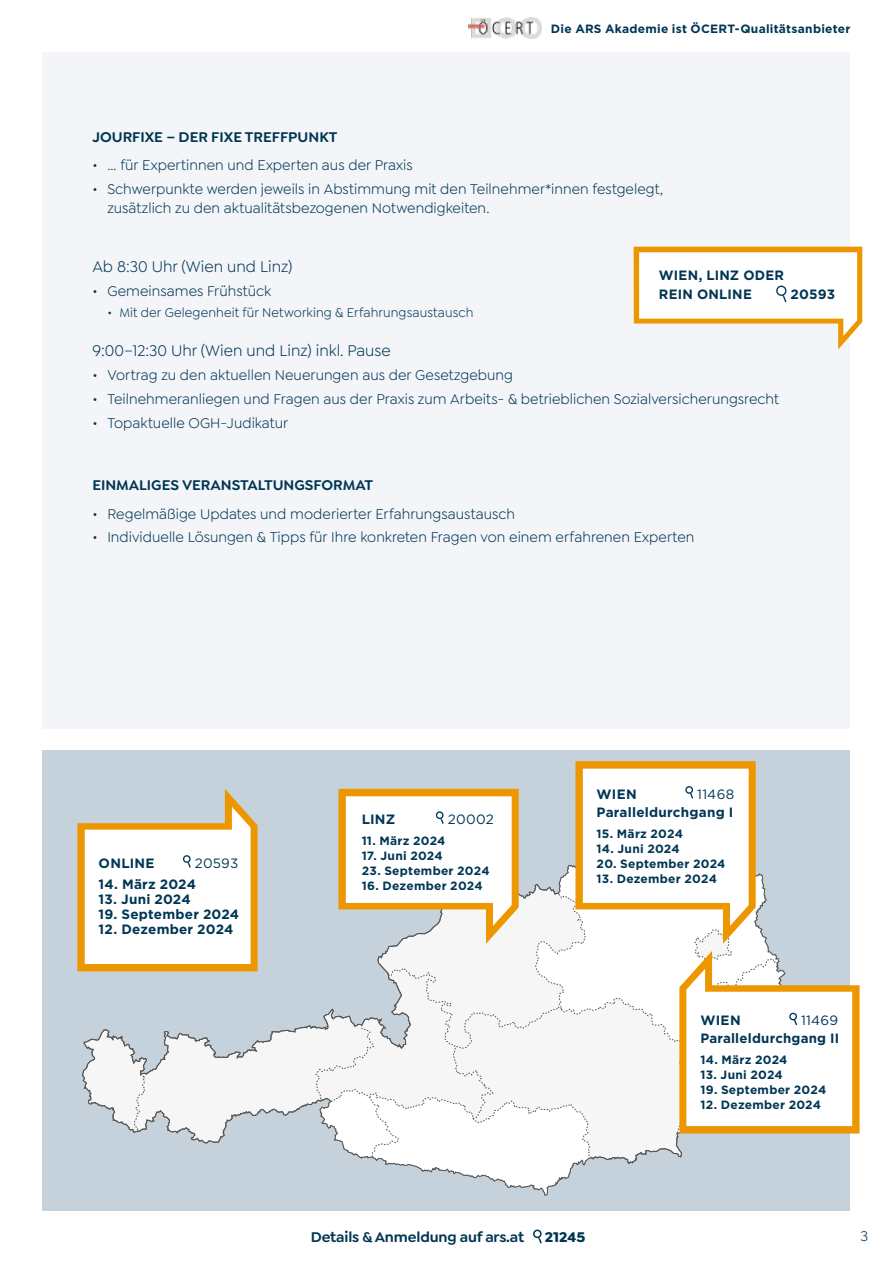
<style>
.page{position:relative;width:893px;height:1263px;background:#fff}
.page>*{position:absolute;margin:0;border:0;box-sizing:border-box;transform-origin:0 0}
.t1{font:16.5px "Goldplay";color:#003654}
.t2{font:15px/19.5px "Goldplay";letter-spacing:.005em;color:#003654}
.t3{font:600 15px "Goldplay";color:#003654}
.t4{font:700 15px "Goldplay";letter-spacing:-.01em;color:#003654}
.t5{font:700 13.5px/19.5px "Gotham";letter-spacing:.015em;color:#003654}
.t6{font:13.5px "Goldplay";letter-spacing:.01em;color:#003654}
.t7{font:13.5px "Gotham";letter-spacing:.015em;color:#003654}
.t8{font:700 12px "Gotham";letter-spacing:.02em;color:#003654}
</style>
<div class="page">
<div style="left:43px;top:750px;width:807px;height:460px;background:#c5d1db"></div>
<div style="left:43px;top:52px;width:807px;height:677px;background:#f3f5f8"></div>
<img style="left:468px;top:17px;width:73px;height:22px">
<svg style="left:82px;top:971px;width:465px;height:225px"></svg>
<svg style="left:315px;top:761px;width:545px;height:434px"></svg>
<svg style="left:634px;top:247px;width:228px;height:102px"></svg>
<svg style="left:533px;top:1229px;width:9px;height:15px"></svg>
<svg style="left:77px;top:789px;width:181px;height:182px"></svg>
<p class="t8" style="left:551px;top:21px;width:301px">Die ARS Akademie ist ÖCERT-Qualitätsanbieter</p>
<p class="t3" style="left:92px;top:128px;width:247px">JOURFIXE – DER FIXE TREFFPUNKT</p>
<p class="t2" style="left:92px;top:155px;width:322px">• ... für Expertinnen und Experten aus der Praxis</p>
<p class="t2" style="left:107px;top:179px;width:557px;text-indent:-15px">• Schwerpunkte werden jeweils in Abstimmung mit den Teilnehmer*innen festgelegt, zusätzlich zu den aktualitätsbezogenen Notwendigkeiten.</p>
<p class="t1" style="left:92px;top:257px;width:202px">Ab 8:30 Uhr (Wien und Linz)</p>
<p class="t2" style="left:92px;top:281px;width:180px">• Gemeinsames Frühstück</p>
<p class="t6" style="left:107px;top:305px;width:368px">• Mit der Gelegenheit für Networking &amp; Erfahrungsaustausch</p>
<p class="t1" style="left:92px;top:342px;width:300px">9:00–12:30 Uhr (Wien und Linz) inkl. Pause</p>
<p class="t2" style="left:92px;top:365px;width:422px">• Vortrag zu den aktuellen Neuerungen aus der Gesetzgebung</p>
<p class="t2" style="left:92px;top:389px;width:688px">• Teilnehmeranliegen und Fragen aus der Praxis zum Arbeits- &amp; betrieblichen Sozialversicherungsrecht</p>
<p class="t2" style="left:92px;top:413px;width:197px">• Topaktuelle OGH-Judikatur</p>
<p class="t5" style="left:659px;top:265px;width:127px">WIEN, LINZ ODER<br>REIN ONLINE</p>
<p class="t5" style="left:791px;top:284px;width:46px">20593</p>
<p class="t3" style="left:92px;top:476px;width:282px">EINMALIGES VERANSTALTUNGSFORMAT</p>
<p class="t2" style="left:92px;top:504px;width:424px">• Regelmäßige Updates und moderierter Erfahrungsaustausch</p>
<p class="t2" style="left:92px;top:528px;width:604px">• Individuelle Lösungen &amp; Tipps für Ihre konkreten Fragen von einem erfahrenen Experten</p>
<p class="t5" style="left:99px;top:853px;width:57px">ONLINE</p>
<p class="t7" style="left:195px;top:854px;width:45px">20593</p>
<p class="t5" style="left:99px;top:874px;width:99px">14. März 2024</p>
<p class="t5" style="left:99px;top:889px;width:94px">13. Juni 2024</p>
<p class="t5" style="left:99px;top:904px;width:142px">19. September 2024</p>
<p class="t5" style="left:99px;top:919px;width:136px">12. Dezember 2024</p>
<p class="t5" style="left:362px;top:809px;width:35px">LINZ</p>
<p class="t7" style="left:448px;top:810px;width:48px">20002</p>
<p class="t8" style="left:362px;top:833px;width:85px">11. März 2024</p>
<p class="t8" style="left:362px;top:848px;width:82px">17. Juni 2024</p>
<p class="t8" style="left:362px;top:863px;width:129px">23. September 2024</p>
<p class="t8" style="left:362px;top:878px;width:122px">16. Dezember 2024</p>
<p class="t5" style="left:597px;top:784px;width:42px">WIEN</p>
<p class="t7" style="left:697px;top:785px;width:38px">11468</p>
<p class="t5" style="left:597px;top:802px;width:138px">Paralleldurchgang I</p>
<p class="t8" style="left:597px;top:825px;width:88px">15. März 2024</p>
<p class="t8" style="left:597px;top:840px;width:85px">14. Juni 2024</p>
<p class="t8" style="left:597px;top:855px;width:130px">20. September 2024</p>
<p class="t8" style="left:597px;top:870px;width:122px">13. Dezember 2024</p>
<p class="t3" style="left:311px;top:1228px;width:215px">Details &amp; Anmeldung auf ars.at</p>
<p class="t4" style="left:545px;top:1227px;width:42px">21245</p>
<p class="t5" style="left:701px;top:1011px;width:42px">WIEN</p>
<p class="t7" style="left:801px;top:1012px;width:38px">11469</p>
<p class="t5" style="left:701px;top:1029px;width:140px">Paralleldurchgang II</p>
<p class="t8" style="left:701px;top:1052px;width:88px">14. März 2024</p>
<p class="t8" style="left:701px;top:1067px;width:84px">13. Juni 2024</p>
<p class="t8" style="left:701px;top:1082px;width:127px">19. September 2024</p>
<p class="t8" style="left:701px;top:1097px;width:122px">12. Dezember 2024</p>
<p class="t2" style="left:860px;top:1226px;width:9px">3</p>
</div>
